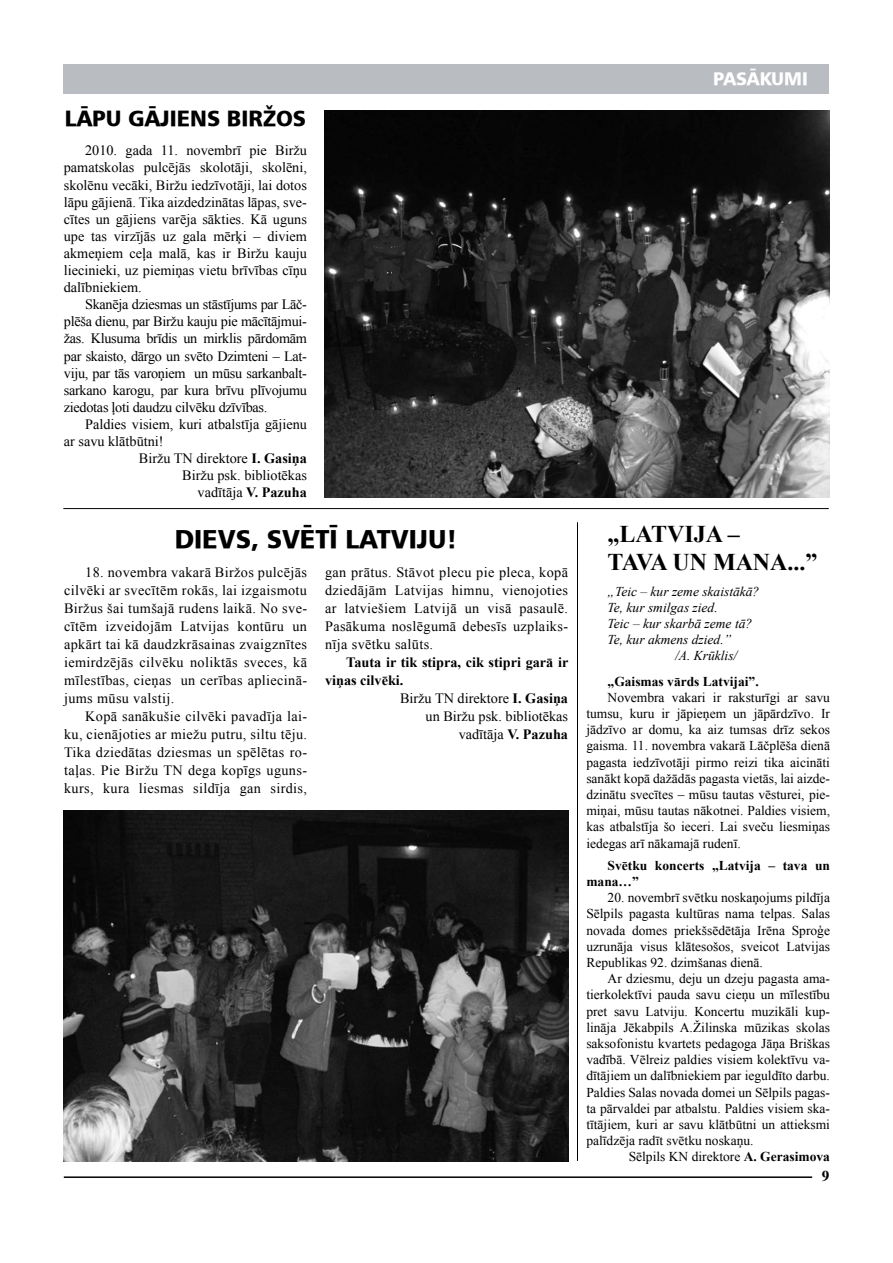
<style>
.page{position:relative;width:893px;height:1263px;background:#fff}
.page>*{position:absolute;margin:0;border:0;box-sizing:border-box;transform-origin:0 0}
.t1{font:25.5px "Humanist 777 TL Black B";color:#000}
.t2{font:700 24px/28.8px "Times New Roman";color:#000}
.t3{font:21.9px "Humanist 777 TL Black B";color:#000}
.t4{font:18px "Humanist 777 TL Black B";color:#fff}
.t5{font:700 15px "Dutch 801 TL";color:#000}
.t6{font:14.25px/18px "Times New Roman";color:#000;text-align:justify}
.t7{font:700 14.25px "Times New Roman";color:#000}
.t8{font:13.5px/16.2px "Times New Roman";color:#000;text-align:justify}
.t9{font:italic 13.5px "Times New Roman";color:#000}
.t10{font:700 13.5px/16.2px "Times New Roman";color:#000}
.s1{font-weight:700}
</style>
<div class="page">
<hr style="left:64px;top:1176px;width:748px;height:2px;background:#000">
<div style="left:64px;top:64px;width:765px;height:29px;background:#b9bcc1"></div>
<hr style="left:63px;top:508px;width:766px;height:1px;background:#000">
<hr style="left:577px;top:522px;width:1px;height:639px;background:#000">
<img style="left:325px;top:110px;width:504px;height:388px">
<img style="left:64px;top:811px;width:504px;height:350px">
<h3 class="t3" style="left:65px;top:104px;width:78px">LĀPU GĀJ</h3>
<h3 class="t3" style="left:170px;top:104px;width:138px">IENS BIRŽOS</h3>
<p class="t6" style="left:64px;top:142px;width:245px;line-height:17.1px;text-indent:21px">2010. gada 11. novembrī pie Biržu pamatskolas pulcējās skolotāji, skolēni, skolēnu vecāki, Biržu iedzīvotāji, lai dotos lāpu gājienā. Tika aizdedzinātas lāpas, sve&shy;cītes un gājiens varēja sākties. Kā uguns upe tas virzījās uz gala mērķi – diviem akmeņiem ceļa malā, kas ir Biržu kauju liecinieki, uz piemiņas vietu brīvības cīņu dalībniekiem.</p>
<p class="t6" style="left:64px;top:296px;width:245px;line-height:17.1px;text-indent:21px">Skanēja dziesmas un stāstījums par Lāč&shy;plēša dienu, par Biržu kauju pie mācītājmui&shy;žas. Klusuma brīdis un mirklis pārdomām par skaisto, dārgo un svēto Dzimteni – Lat&shy;viju, par tās varoņiem un mūsu sarkanbalt&shy;sarkano karogu, par kura brīvu plīvojumu ziedotas ļoti daudzu cilvēku dzīvības.</p>
<p class="t6" style="left:85px;top:415px;width:223px">Paldies visiem, kuri atbalstīja gājienu</p>
<p class="t6" style="left:64px;top:432px;width:101px">ar savu klātbūtni!</p>
<p class="t6" style="left:139px;top:449px;width:169px">Biržu TN direktore <span class="s1">I. Gasiņa</span></p>
<p class="t6" style="left:182px;top:466px;width:126px">Biržu psk. bibliotēkas</p>
<p class="t6" style="left:198px;top:483px;width:111px">vadītāja <span class="s1">V. Pazuha</span></p>
<h1 class="t1" style="left:175px;top:522px;width:284px">DIEVS, SVĒTĪ LATVIJU!</h1>
<p class="t6" style="left:64px;top:562px;width:245px;text-indent:21px">18. novembra vakarā Biržos pulcējās cilvēki ar svecītēm rokās, lai izgaismotu Biržus šai tumšajā rudens laikā. No sve&shy;cītēm izveidojām Latvijas kontūru un apkārt tai kā daudzkrāsainas zvaigznītes iemirdzējās cilvēku noliktās sveces, kā mīlestības, cieņas un cerības apliecinā&shy;jums mūsu valstij.</p>
<p class="t6" style="left:64px;top:706px;width:245px;text-indent:21px">Kopā sanākušie cilvēki pavadīja lai&shy;ku, cienājoties ar miežu putru, siltu tēju.<br>Tika dziedātas dziesmas un spēlētas ro&shy;taļas. Pie Biržu TN dega kopīgs uguns&shy;kurs, kura liesmas sildīja gan sirdis,</p>
<p class="t6" style="left:325px;top:562px;width:245px">gan prātus. Stāvot plecu pie pleca, kopā dziedājām Latvijas himnu, vienojoties ar latviešiem Latvijā un visā pasaulē.<br>Pasākuma noslēgumā debesīs uzplaiks&shy;nīja svētku salūts.</p>
<p class="t7" style="left:346px;top:652px;width:224px">Tauta ir tik stipra, cik stipri garā ir</p>
<p class="t7" style="left:325px;top:670px;width:80px">viņas cilvēki.</p>
<p class="t6" style="left:400px;top:688px;width:169px">Biržu TN direktore <span class="s1">I. Gasiņa</span></p>
<p class="t6" style="left:426px;top:706px;width:144px">un Biržu psk. bibliotēkas</p>
<p class="t6" style="left:459px;top:724px;width:111px">vadītāja <span class="s1">V. Pazuha</span></p>
<p class="t4" style="left:713px;top:67px;width:96px">PASĀKUMI</p>
<h2 class="t2" style="left:608px;top:518px;width:212px">„LATVIJA –<br>TAVA UN MANA...”</h2>
<p class="t9" style="left:608px;top:582px;width:153px">„Teic – kur zeme skaistākā?</p>
<p class="t9" style="left:608px;top:598px;width:112px">Te, kur smilgas zied.</p>
<p class="t9" style="left:608px;top:614px;width:146px">Teic – kur skarbā zeme tā?</p>
<p class="t9" style="left:608px;top:630px;width:125px">Te, kur akmens dzied.”</p>
<p class="t9" style="left:675px;top:646px;width:64px">/A. Krūklis/</p>
<p class="t10" style="left:608px;top:672px;width:153px">„Gaismas vārds Latvijai”.</p>
<p class="t8" style="left:586px;top:689px;width:245px;text-indent:21px">Novembra vakari ir raksturīgi ar savu tumsu, kuru ir jāpieņem un jāpārdzīvo. Ir jādzīvo ar domu, ka aiz tumsas drīz sekos gaisma. 11. novembra vakarā Lāčplēša dienā pagasta iedzīvotāji pirmo reizi tika aicināti sanākt kopā dažādās pagasta vietās, lai aizde&shy;dzinātu svecītes – mūsu tautas vēsturei, pie&shy;miņai, mūsu tautas nākotnei. Paldies visiem, kas atbalstīja šo ieceri. Lai sveču liesmiņas iedegas arī nākamajā rudenī.</p>
<p class="t10" style="left:586px;top:857px;width:245px;text-indent:21px">Svētku koncerts „Latvija – tava un mana…”</p>
<p class="t8" style="left:586px;top:889px;width:245px;text-indent:21px">20. novembrī svētku noskaņojums pildīja Sēlpils pagasta kultūras nama telpas. Salas novada domes priekšsēdētāja Irēna Sproģe uzrunāja visus klātesošos, sveicot Latvijas Republikas 92. dzimšanas dienā.</p>
<p class="t8" style="left:586px;top:970px;width:245px;text-indent:21px">Ar dziesmu, deju un dzeju pagasta ama&shy;tierkolektīvi pauda savu cieņu un mīlestību pret savu Latviju. Koncertu muzikāli kup&shy;lināja Jēkabpils A.Žilinska mūzikas skolas saksofonistu kvartets pedagoga Jāņa Briškas vadībā. Vēlreiz paldies visiem kolektīvu va&shy;dītājiem un dalībniekiem par ieguldīto darbu.<br>Paldies Salas novada domei un Sēlpils pagas&shy;ta pārvaldei par atbalstu. Paldies visiem ska&shy;tītājiem, kuri ar savu klātbūtni un attieksmi palīdzēja radīt svētku noskaņu.</p>
<p class="t8" style="left:629px;top:1148px;width:203px">Sēlpils KN direktore <span class="s1">A. Gerasimova</span></p>
<p class="t5" style="left:822px;top:1166px;width:9px">9</p>
</div>
